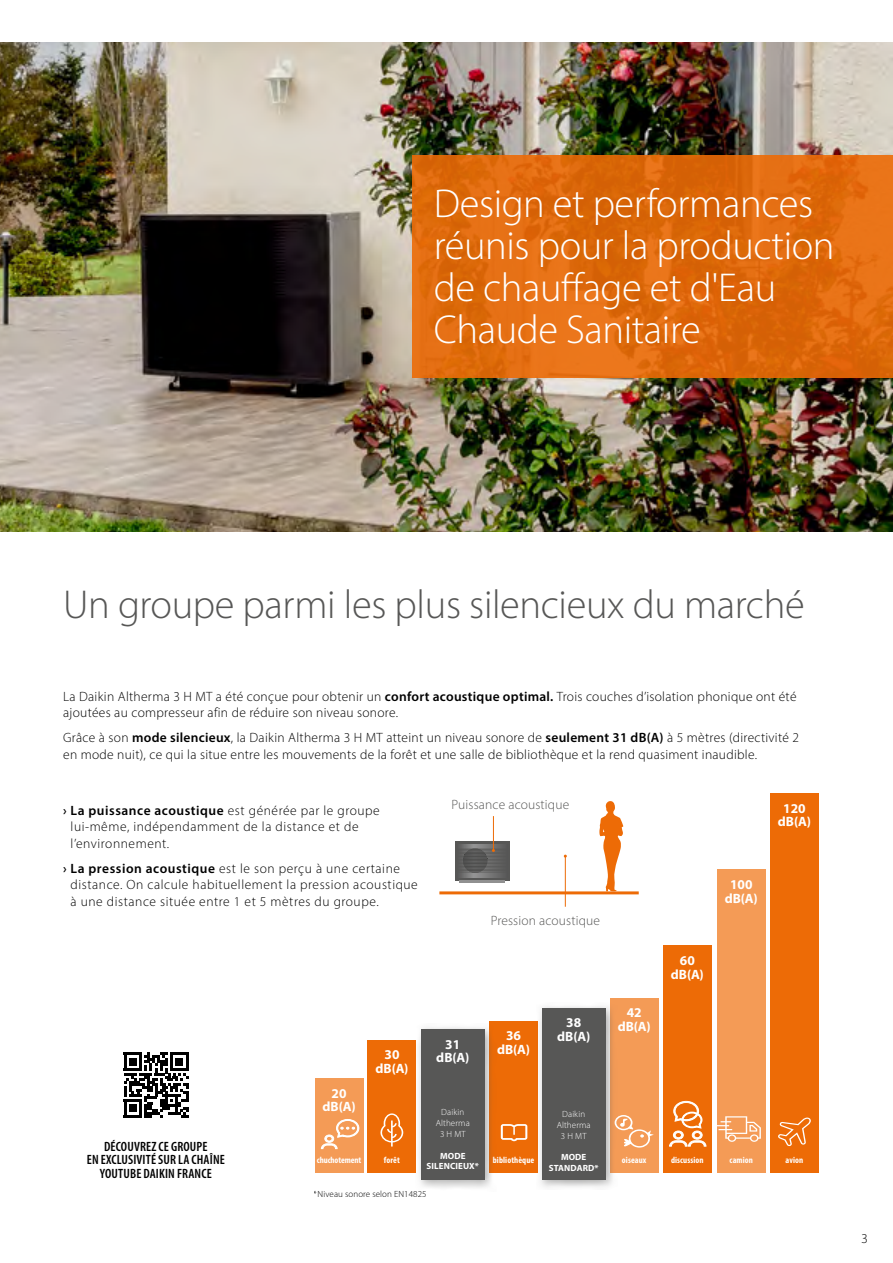
<style>
.page{position:relative;width:893px;height:1263px;background:#fff}
.page>*{position:absolute;margin:0;border:0;box-sizing:border-box;transform-origin:0 0}
.t1{font:300 40.5px/42px "Myriad Pro";letter-spacing:-.01em;color:#fff}
.t2{font:300 40.5px "Myriad Pro";letter-spacing:-.01em;color:#575756}
.t3{font:300 13.5px/16.5px "Myriad Pro";letter-spacing:.02em;color:#000}
.t4{font:300 13.5px/16.5px "Myriad Pro";letter-spacing:.04em;color:#000}
.t5{font:700 13.5px/13.5px "Myriad Pro";color:#fff;text-align:center}
.t6{font:600 condensed 13.5px/13.5px "Myriad Pro";letter-spacing:.01em;color:#000;text-align:center}
.t7{font:300 13.5px "Myriad Pro";letter-spacing:.01em;color:#575756}
.t8{font:700 condensed 9px "Myriad Pro";letter-spacing:.01em;color:#fff}
.t9{font:300 9px/10.8px "Myriad Pro";letter-spacing:.01em;color:#fff;text-align:center}
.t10{font:700 9px/10.8px "Myriad Pro";letter-spacing:.01em;color:#fff;text-align:center}
.t11{font:300 9px "Myriad Pro";letter-spacing:.01em;color:#000}
.t12{font:700 condensed 9px "Myriad Pro";letter-spacing:-.01em;color:#fff}
.s1{font-weight:600}
</style>
<div class="page">
<img style="left:0;top:43px;width:893px;height:488px">
<svg style="left:124px;top:1053px;width:64px;height:64px"></svg>
<div style="left:129px;top:1104px;width:8px;height:8px;background:#000"></div>
<div style="left:412px;top:156px;width:481px;height:222px;background:linear-gradient(to right,#e06c0e,#df690c)"></div>
<div style="left:610px;top:998px;width:49px;height:175px;background:#f49b56"></div>
<svg style="left:617px;top:1115px;width:37px;height:32px"></svg>
<div style="left:489px;top:1021px;width:49px;height:152px;background:#ed6b06"></div>
<svg style="left:501px;top:1124px;width:26px;height:17px"></svg>
<div style="left:415px;top:1023px;width:81px;height:168px;background:#575756;opacity:.5"></div>
<div style="left:421px;top:1029px;width:64px;height:150px;background:#575756"></div>
<div style="left:536px;top:1002px;width:81px;height:188px;background:#575756;opacity:.5"></div>
<div style="left:542px;top:1008px;width:63px;height:171px;background:#575756"></div>
<div style="left:367px;top:1040px;width:49px;height:133px;background:#ed6b06"></div>
<svg style="left:380px;top:1113px;width:23px;height:33px"></svg>
<div style="left:315px;top:1078px;width:48px;height:95px;background:#f49b56"></div>
<svg style="left:321px;top:1119px;width:39px;height:30px"></svg>
<div style="left:663px;top:945px;width:49px;height:228px;background:#ed6b06"></div>
<svg style="left:669px;top:1100px;width:38px;height:47px"></svg>
<div style="left:717px;top:869px;width:49px;height:304px;background:#f49b56"></div>
<svg style="left:717px;top:1116px;width:44px;height:26px"></svg>
<div style="left:770px;top:793px;width:49px;height:380px;background:#ed6b06"></div>
<svg style="left:778px;top:1117px;width:33px;height:29px"></svg>
<div style="left:455px;top:841px;width:54px;height:39px;background:#575756"></div>
<img style="left:460px;top:844px;width:42px;height:33px">
<svg style="left:457px;top:845px;width:50px;height:1px"></svg>
<svg style="left:460px;top:847px;width:42px;height:1px"></svg>
<svg style="left:457px;top:874px;width:50px;height:1px"></svg>
<svg style="left:460px;top:875px;width:42px;height:1px"></svg>
<svg style="left:460px;top:877px;width:42px;height:1px"></svg>
<hr style="left:459px;top:880px;width:46px;height:2px;background:#909090">
<hr style="left:439px;top:891px;width:200px;height:3px;background:#ed6b06">
<svg style="left:599px;top:801px;width:24px;height:90px"></svg>
<hr style="left:493px;top:816px;width:1px;height:34px;background:#ed6b06">
<svg style="left:460px;top:848px;width:42px;height:25px"></svg>
<hr style="left:565px;top:856px;width:1px;height:51px;background:#ed6b06">
<h1 class="t1" style="left:434px;top:182px;width:402px">Design et performances réunis pour la production de chauffage et d'Eau<br>Chaude Sanitaire</h1>
<h1 class="t2" style="left:63px;top:580px;width:743px">Un groupe parmi les plus silencieux du marché</h1>
<p class="t3" style="left:63px;top:688px;width:735px">La Daikin Altherma 3 H MT a été conçue pour obtenir un <span class="s1">confort acoustique optimal.</span> Trois couches d’isolation phonique ont été ajoutées au compresseur afin de réduire son niveau sonore.</p>
<p class="t3" style="left:63px;top:729px;width:737px">Grâce à son <span class="s1">mode silencieux</span>, la Daikin Altherma 3 H MT atteint un niveau sonore de <span class="s1">seulement 31 dB(A)</span> à 5 mètres (directivité 2 en mode nuit), ce qui la situe entre les mouvements de la forêt et une salle de bibliothèque et la rend quasiment inaudible.</p>
<p class="t4" style="left:71px;top:802px;width:311px;text-indent:-7px"><span class="s1">› La puissance acoustique</span> est générée par le groupe lui-même, indépendamment de la distance et de l’environnement.</p>
<p class="t4" style="left:71px;top:860px;width:349px;text-indent:-7px"><span class="s1">› La pression acoustique</span> est le son perçu à une certaine distance. On calcule habituellement la pression acoustique à une distance située entre 1 et 5 mètres du groupe.</p>
<p class="t7" style="left:452px;top:797px;width:119px">Puissance acoustique</p>
<p class="t7" style="left:491px;top:912px;width:111px">Pression acoustique</p>
<p class="t6" style="left:87px;top:1139px;width:140px">DÉCOUVREZ CE GROUPE<br>EN EXCLUSIVITÉ SUR LA CHAÎNE<br>YOUTUBE DAIKIN FRANCE</p>
<p class="t5" style="left:323px;top:1086px;width:35px">20 dB(A)</p>
<p class="t5" style="left:375px;top:1047px;width:35px">30 dB(A)</p>
<p class="t12" style="left:317px;top:1154px;width:46px">chuchotement</p>
<p class="t8" style="left:384px;top:1154px;width:17px">forêt</p>
<p class="t5" style="left:436px;top:1037px;width:35px">31 dB(A)</p>
<p class="t9" style="left:436px;top:1107px;width:35px">Daikin<br>Altherma<br>3 H MT</p>
<p class="t10" style="left:427px;top:1150px;width:54px">MODE<br>SILENCIEUX*</p>
<p class="t11" style="left:314px;top:1188px;width:114px">*Niveau sonore selon EN14825</p>
<p class="t5" style="left:497px;top:1029px;width:35px">36 dB(A)</p>
<p class="t8" style="left:493px;top:1154px;width:43px">bibliothèque</p>
<p class="t5" style="left:557px;top:1016px;width:35px">38 dB(A)</p>
<p class="t9" style="left:557px;top:1108px;width:35px">Daikin<br>Altherma<br>3 H MT</p>
<p class="t10" style="left:549px;top:1151px;width:51px">MODE<br>STANDARD*</p>
<p class="t5" style="left:618px;top:1006px;width:35px">42 dB(A)</p>
<p class="t8" style="left:622px;top:1154px;width:26px">oiseaux</p>
<p class="t5" style="left:671px;top:953px;width:35px">60 dB(A)</p>
<p class="t8" style="left:671px;top:1154px;width:34px">discussion</p>
<p class="t5" style="left:725px;top:877px;width:35px">100 dB(A)</p>
<p class="t5" style="left:778px;top:801px;width:35px">120 dB(A)</p>
<p class="t8" style="left:730px;top:1154px;width:25px">camion</p>
<p class="t8" style="left:786px;top:1154px;width:19px">avion</p>
<p class="t3" style="left:862px;top:1230px;width:7px">3</p>
</div>
